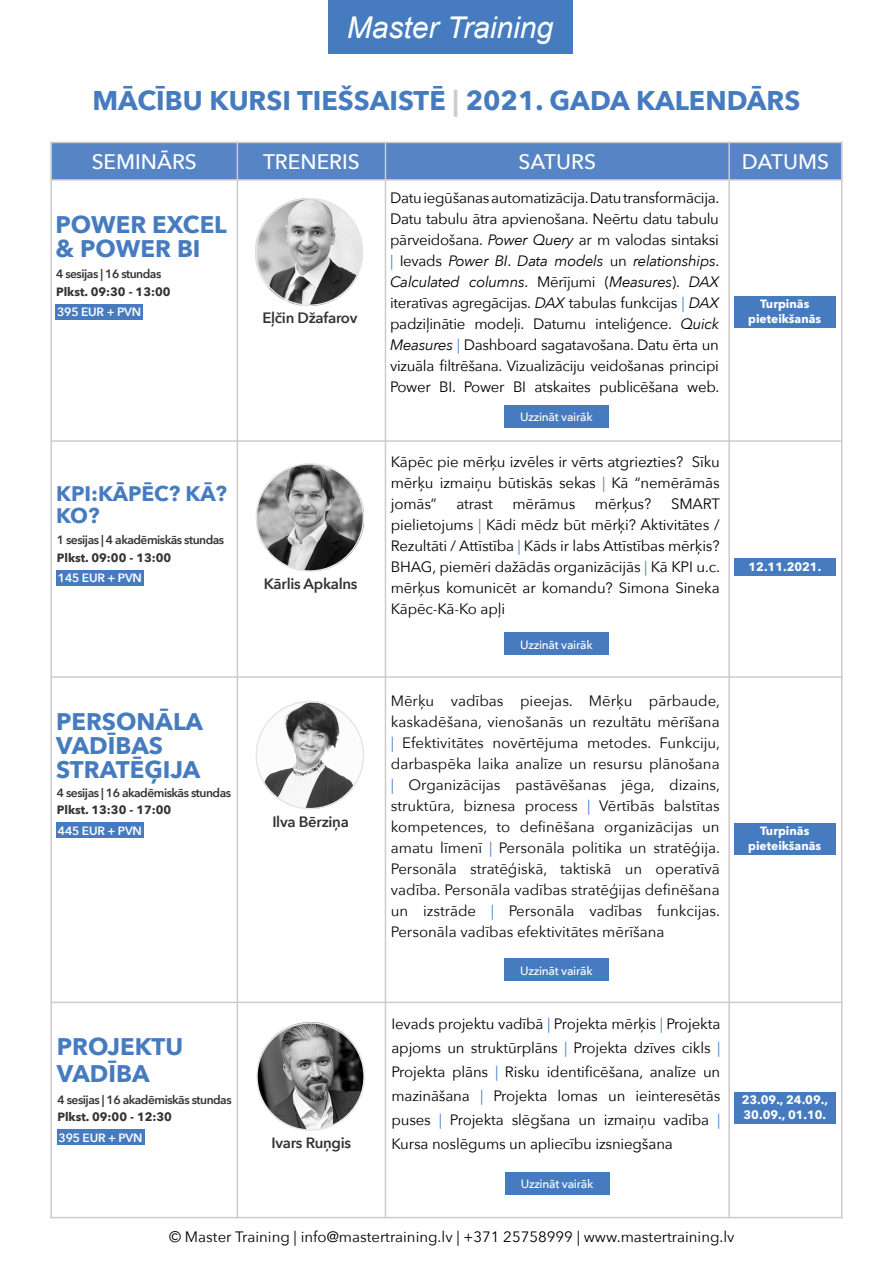
<style>
.page{position:relative;width:893px;height:1263px;background:#fff}
.page>*{position:absolute;margin:0;border:0;box-sizing:border-box;transform-origin:0 0}
.t1{font:italic 30px "Arial";color:#fff}
.t2{font:700 27px "Avenir Next";color:#467cbf}
.t3{font:700 24px/24px "Avenir Next";color:#467cbf}
.t4{font:500 21px "Avenir Next";color:#fff}
.t5{font:700 21px/22.5px "Avenir Next";color:#467cbf}
.t6{font:15px/21px "Avenir Next";letter-spacing:-.01em;color:#000;text-align:justify}
.t7{font:15px/21px "Avenir Next";color:#0c0806;text-align:justify}
.t8{font:600 15px "Avenir Next";letter-spacing:-.02em;color:#333}
.t9{font:600 12px "Avenir Next";letter-spacing:-.04em;color:#333}
.t10{font:700 12px/15px "Avenir Next";color:#fff;text-align:center}
.t11{font:700 12px "Avenir Next";color:#333}
.t12{font:500 12px "Avenir Next";letter-spacing:-.02em;color:#fff}
.t13{font:600 12px "Avenir Next";letter-spacing:-.02em;color:#fff}
.s1{color:#ccc}
.s2{font-style:italic}
.s3{color:#467cbf}
</style>
<div class="page">
<img style="left:259px;top:1022px;width:103px;height:106px">
<div style="left:50px;top:142px;width:792px;height:39px;background:#5684c4;border:2px solid #ccc"></div>
<div style="left:327px;top:0;width:245px;height:53px;background:#467cbf"></div>
<hr style="left:50px;top:440px;width:792px;height:2px;background:#ccc">
<hr style="left:50px;top:676px;width:792px;height:2px;background:#ccc">
<hr style="left:50px;top:1001px;width:792px;height:2px;background:#ccc">
<hr style="left:50px;top:1217px;width:792px;height:1px;background:#ccc">
<hr style="left:50px;top:142px;width:2px;height:1076px;background:#ccc">
<hr style="left:841px;top:142px;width:1px;height:1076px;background:#ccc">
<hr style="left:237px;top:142px;width:1px;height:1076px;background:#ccc">
<hr style="left:385px;top:142px;width:1px;height:1076px;background:#ccc">
<hr style="left:728px;top:142px;width:2px;height:1076px;background:#ccc">
<img style="left:256px;top:466px;width:107px;height:103px">
<div style="left:56px;top:570px;width:88px;height:16px;background:#467cbf"></div>
<div style="left:504px;top:633px;width:105px;height:22px;background:#467cbf"></div>
<div style="left:504px;top:405px;width:105px;height:22px;background:#467cbf"></div>
<div style="left:256px;top:463px;width:108px;height:109px;border:2px solid #e6e6e6;border-radius:50%"></div>
<div style="left:57px;top:1130px;width:87px;height:15px;background:#467cbf"></div>
<div style="left:505px;top:1172px;width:104px;height:22px;background:#467cbf"></div>
<div style="left:256px;top:1022px;width:109px;height:109px;border:2px solid #e6e6e6;border-radius:50%"></div>
<img style="left:256px;top:702px;width:107px;height:106px">
<div style="left:56px;top:823px;width:88px;height:15px;background:#467cbf"></div>
<div style="left:504px;top:958px;width:105px;height:23px;background:#467cbf"></div>
<div style="left:256px;top:701px;width:108px;height:108px;border:2px solid #e6e6e6;border-radius:50%"></div>
<div style="left:734px;top:1092px;width:101px;height:32px;background:#467cbf"></div>
<img style="left:256px;top:199px;width:106px;height:106px">
<div style="left:55px;top:304px;width:88px;height:16px;background:#467cbf"></div>
<div style="left:255px;top:198px;width:108px;height:108px;border:2px solid #e6e6e6;border-radius:50%"></div>
<div style="left:734px;top:296px;width:101px;height:32px;background:#467cbf"></div>
<div style="left:734px;top:823px;width:101px;height:32px;background:#467cbf"></div>
<div style="left:734px;top:558px;width:101px;height:18px;background:#467cbf"></div>
<h1 class="t1" style="left:347px;top:8px;width:208px">Master Training</h1>
<h2 class="t2" style="left:93px;top:77px;width:709px">MĀCĪBU KURSI TIEŠSAISTĒ <span class="s1">|</span> 2021. GADA KALENDĀRS</h2>
<h3 class="t4" style="left:92px;top:144px;width:107px">SEMINĀRS</h3>
<h3 class="t4" style="left:263px;top:144px;width:98px">TRENERIS</h3>
<h3 class="t4" style="left:519px;top:144px;width:79px">SATURS</h3>
<h3 class="t4" style="left:742px;top:144px;width:88px">DATUMS</h3>
<h3 class="t3" style="left:55px;top:213px;width:173px">POWER EXCEL &amp; POWER BI</h3>
<p class="t9" style="left:56px;top:264px;width:107px">4 sesijas | 16 stundas</p>
<p class="t13" style="left:57px;top:302px;width:86px">395 EUR + PVN</p>
<p class="t11" style="left:56px;top:281px;width:116px">Plkst. 09:30 - 13:00</p>
<h3 class="t5" style="left:56px;top:482px;width:172px">KPI:KĀPĒC? KĀ?<br>KO?</h3>
<p class="t11" style="left:57px;top:547px;width:116px">Plkst. 09:00 - 13:00</p>
<p class="t9" style="left:57px;top:530px;width:169px">1 sesijas | 4 akadēmiskās stundas</p>
<p class="t13" style="left:58px;top:568px;width:86px">145 EUR + PVN</p>
<p class="t8" style="left:262px;top:305px;width:97px">Eļčin Džafarov</p>
<p class="t8" style="left:264px;top:571px;width:95px">Kārlis Apkalns</p>
<p class="t6" style="left:390px;top:186px;width:331px">Datu iegūšanas automatizācija. Datu transformācija.<br>Datu tabulu ātra apvienošana. Neērtu datu tabulu pārveidošana. <span class="s2">Power Query</span> ar m valodas sintaksi <span class="s3">|</span> Ievads <span class="s2">Power BI</span>. <span class="s2">Data models</span> un <span class="s2">relationships</span>.<br><span class="s2">Calculated columns</span>. Mērījumi (<span class="s2">Measures</span>). <span class="s2">DAX </span>iteratīvas agregācijas. <span class="s2">DAX</span> tabulas funkcijas <span class="s3">|</span> <span class="s2">DAX </span>padziļinātie modeļi. Datumu inteliģence. <span class="s2">Quick Measures</span> <span class="s3">|</span> Dashboard sagatavošana. Datu ērta un vizuāla filtrēšana. Vizualizāciju veidošanas principi Power BI. Power BI atskaites publicēšana web.</p>
<p class="t12" style="left:520px;top:407px;width:74px">Uzzināt vairāk</p>
<p class="t6" style="left:391px;top:450px;width:330px">Kāpēc pie mērķu izvēles ir vērts atgriezties? Sīku mērķu izmaiņu būtiskās sekas <span class="s3">|</span> Kā “nemērāmās jomās”</p>
<p class="t6" style="left:456px;top:492px;width:38px">atrast</p>
<p class="t6" style="left:512px;top:492px;width:64px">mērāmus</p>
<p class="t6" style="left:595px;top:492px;width:58px">mērķus?</p>
<p class="t6" style="left:391px;top:492px;width:331px;text-indent:280px">SMART pielietojums <span class="s3">|</span> Kādi mēdz būt mērķi? Aktivitātes / Rezultāti / Attīstība <span class="s3">|</span> Kāds ir labs Attīstības mērķis?<br>BHAG, piemēri dažādās organizācijās <span class="s3">|</span> Kā KPI u.c. mērķus komunicēt ar komandu? Simona Sineka Kāpēc-Kā-Ko apļi</p>
<p class="t12" style="left:520px;top:634px;width:74px">Uzzināt vairāk</p>
<p class="t10" style="left:748px;top:296px;width:75px">Turpinās pieteikšanās</p>
<p class="t10" style="left:748px;top:559px;width:74px">12.11.2021.</p>
<h3 class="t3" style="left:56px;top:709px;width:149px">PERSONĀLA<br>VADĪBAS<br>STRATĒĢIJA</h3>
<p class="t9" style="left:57px;top:782px;width:176px">4 sesijas | 16 akadēmiskās stundas</p>
<p class="t13" style="left:58px;top:820px;width:86px">445 EUR + PVN</p>
<p class="t11" style="left:57px;top:799px;width:116px">Plkst. 13:30 - 17:00</p>
<h3 class="t3" style="left:57px;top:1032px;width:128px;line-height:27px">PROJEKTU<br>VADĪBA</h3>
<p class="t11" style="left:57px;top:1106px;width:116px">Plkst. 09:00 - 12:30</p>
<p class="t9" style="left:57px;top:1089px;width:176px">4 sesijas | 16 akadēmiskās stundas</p>
<p class="t13" style="left:59px;top:1127px;width:86px">395 EUR + PVN</p>
<p class="t8" style="left:272px;top:809px;width:78px">Ilva Bērziņa</p>
<p class="t8" style="left:272px;top:1130px;width:81px">Ivars Ruņgis</p>
<p class="t7" style="left:391px;top:689px;width:331px">Mērķu vadības pieejas. Mērķu pārbaude, kaskadēšana, vienošanās un rezultātu mērīšana <span class="s3">|</span> Efektivitātes novērtējuma metodes. Funkciju, darbaspēka laika analīze un resursu plānošana <span class="s3">|</span> Organizācijas pastāvēšanas jēga, dizains, struktūra, biznesa process <span class="s3">|</span> Vērtībās balstītas kompetences, to definēšana organizācijas un amatu līmenī <span class="s3">|</span> Personāla politika un stratēģija.<br>Personāla stratēģiskā, taktiskā un operatīvā vadība. Personāla vadības stratēģijas definēšana un izstrāde <span class="s3">|</span> Personāla vadības funkcijas.<br>Personāla vadības efektivitātes mērīšana</p>
<p class="t12" style="left:520px;top:960px;width:74px">Uzzināt vairāk</p>
<p class="t6" style="left:391px;top:1011px;width:330px;line-height:24px">Ievads projektu vadībā <span class="s3">|</span> Projekta mērķis <span class="s3">|</span> Projekta apjoms un struktūrplāns <span class="s3">|</span> Projekta dzīves cikls <span class="s3">| </span>Projekta plāns <span class="s3">|</span> Risku identificēšana, analīze un mazināšana <span class="s3">|</span> Projekta lomas un ieinteresētās puses <span class="s3">|</span> Projekta slēgšana un izmaiņu vadība <span class="s3">| </span>Kursa noslēgums un apliecību izsniegšana</p>
<p class="t12" style="left:521px;top:1173px;width:74px">Uzzināt vairāk</p>
<p class="t10" style="left:748px;top:823px;width:75px">Turpinās pieteikšanās</p>
<p class="t10" style="left:742px;top:1092px;width:88px;text-align:left">23.09., 24.09.,<br>30.09., 01.10.</p>
<p class="t6" style="left:169px;top:1226px;width:567px">© Master Training | info@mastertraining.lv | +371 25758999 | www.mastertraining.lv</p>
</div>
